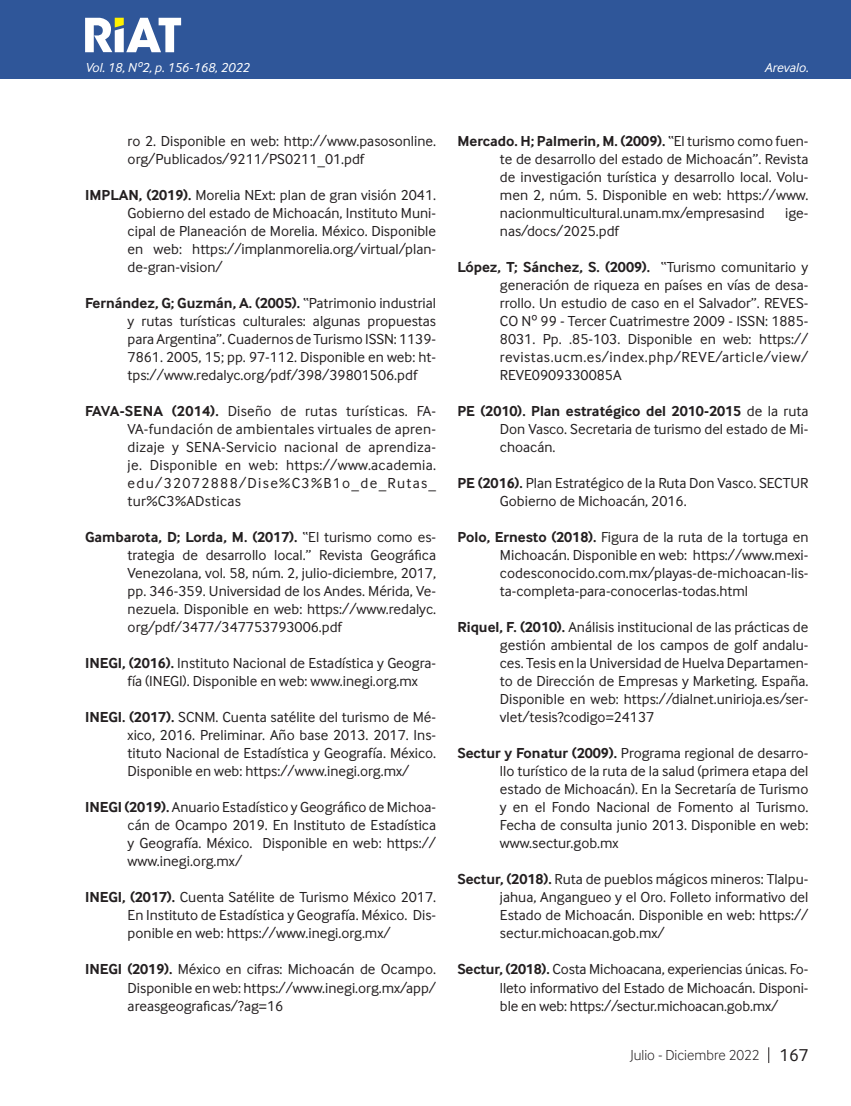
<style>
.page{position:relative;width:851px;height:1106px;background:#fff}
.page>*{position:absolute;margin:0;border:0;box-sizing:border-box;transform-origin:0 0}
.Cuerpo_de_Texto{font:15px/18px "Inter Face";color:#231f20;text-align:justify}
.t1{font:300 15px "Inter Face";color:#231f20}
.Cuño_de_pagina{font:italic 13.5px "Inter Face";color:#fff}
.s1{font-weight:700}
.s2{font-weight:400;font-size:18px}
</style>
<div class="page">
<div style="left:0;top:0;width:850px;height:79px;background:#2f5699"></div>
<svg style="left:768px;top:1047px;width:1px;height:16px"></svg>
<svg style="left:85px;top:18px;width:96px;height:34px"></svg>
<p class="Cuño_de_pagina" style="left:85px;top:59px;width:166px">Vol. 18, Nº2, p. 156-168, 2022</p>
<p class="Cuño_de_pagina" style="left:764px;top:59px;width:45px">Arevalo.</p>
<p class="Cuerpo_de_Texto" style="left:128px;top:132px;width:310px">ro 2. Disponible en web: http://www.pasosonline. org/Publicados/9211/PS0211_01.pdf</p>
<p class="Cuerpo_de_Texto" style="left:128px;top:186px;width:310px;text-indent:-43px"><span class="s1">IMPLAN, (2019).</span> Morelia NExt: plan de gran visión 2041.<br>Gobierno del estado de Michoacán, Instituto Muni&shy;cipal de Planeación de Morelia. México. Disponible en web: https://implanmorelia.org/virtual/plan&shy;de-gran-vision/</p>
<p class="Cuerpo_de_Texto" style="left:128px;top:294px;width:310px;text-indent:-43px"><span class="s1">Fernández, G; Guzmán, A. (2005).</span> “Patrimonio industrial y rutas turísticas culturales: algunas propuestas para Argentina”. Cuadernos de Turismo ISSN: 1139- 7861. 2005, 15; pp. 97-112. Disponible en web: ht&shy;tps://www.redalyc.org/pdf/398/39801506.pdf</p>
<p class="Cuerpo_de_Texto" style="left:128px;top:402px;width:310px;text-indent:-43px"><span class="s1">FAVA-SENA (2014).</span> Diseño de rutas turísticas. FA-VA-fundación de ambientales virtuales de apren&shy;dizaje y SENA-Servicio nacional de aprendiza&shy;je. Disponible en web: https://www.academia. edu/32072888/Dise%C3%B1o_de_Rutas_ tur%C3%ADsticas</p>
<p class="Cuerpo_de_Texto" style="left:128px;top:528px;width:310px;text-indent:-43px"><span class="s1">Gambarota, D; Lorda, M. (2017).</span> “El turismo como es&shy;trategia de desarrollo local.” Revista Geográfica Venezolana, vol. 58, núm. 2, julio-diciembre, 2017, pp. 346-359. Universidad de los Andes. Mérida, Ve&shy;nezuela. Disponible en web: https://www.redalyc. org/pdf/3477/347753793006.pdf</p>
<p class="Cuerpo_de_Texto" style="left:128px;top:654px;width:310px;text-indent:-43px"><span class="s1">INEGI, (2016).</span> Instituto Nacional de Estadística y Geogra&shy;fía (INEGI). Disponible en web: www.inegi.org.mx</p>
<p class="Cuerpo_de_Texto" style="left:128px;top:708px;width:310px;text-indent:-43px"><span class="s1">INEGI. (2017).</span> SCNM. Cuenta satélite del turismo de Mé&shy;xico, 2016. Preliminar. Año base 2013. 2017. Ins&shy;tituto Nacional de Estadística y Geografía. México.<br>Disponible en web: https://www.inegi.org.mx/</p>
<p class="Cuerpo_de_Texto" style="left:128px;top:798px;width:310px;text-indent:-43px"><span class="s1">INEGI (2019).</span> Anuario Estadístico y Geográfico de Michoa&shy;cán de Ocampo 2019. En Instituto de Estadística y Geografía. México. Disponible en web: https:// www.inegi.org.mx/</p>
<p class="Cuerpo_de_Texto" style="left:128px;top:888px;width:310px;text-indent:-43px"><span class="s1">INEGI, (2017).</span> Cuenta Satélite de Turismo México 2017.<br>En Instituto de Estadística y Geografía. México. Dis&shy;ponible en web: https://www.inegi.org.mx/</p>
<p class="Cuerpo_de_Texto" style="left:128px;top:960px;width:310px;text-indent:-43px"><span class="s1">INEGI (2019).</span> México en cifras: Michoacán de Ocampo.<br>Disponible en web: https://www.inegi.org.mx/app/ areasgeograficas/?ag=16</p>
<p class="Cuerpo_de_Texto" style="left:500px;top:132px;width:310px;text-indent:-43px"><span class="s1">Mercado. H; Palmerin, M. (2009).</span> “El turismo como fuen&shy;te de desarrollo del estado de Michoacán”. Revista de investigación turística y desarrollo local. Volu&shy;men 2, núm. 5. Disponible en web: https://www. nacionmulticultural.unam.mx/empresasind</p>
<p class="Cuerpo_de_Texto" style="left:785px;top:204px;width:25px">ige-</p>
<p class="Cuerpo_de_Texto" style="left:500px;top:222px;width:120px">nas/docs/2025.pdf</p>
<p class="Cuerpo_de_Texto" style="left:500px;top:258px;width:310px;text-indent:-43px"><span class="s1">López, T; Sánchez, S. (2009).</span> “Turismo comunitario y generación de riqueza en países en vías de desa&shy;rrollo. Un estudio de caso en el Salvador”. REVES-CO Nº 99 - Tercer Cuatrimestre 2009 - ISSN: 1885- 8031. Pp. .85-103. Disponible en web: https:// revistas.ucm.es/index.php/REVE/article/view/ REVE0909330085A</p>
<p class="Cuerpo_de_Texto" style="left:500px;top:402px;width:310px;text-indent:-43px"><span class="s1">PE (2010). Plan estratégico del 2010-2015</span> de la ruta Don Vasco. Secretaria de turismo del estado de Mi&shy;choacán.</p>
<p class="Cuerpo_de_Texto" style="left:500px;top:474px;width:310px;text-indent:-43px"><span class="s1">PE (2016).</span> Plan Estratégico de la Ruta Don Vasco. SECTUR<br>Gobierno de Michoacán, 2016.</p>
<p class="Cuerpo_de_Texto" style="left:500px;top:528px;width:310px;text-indent:-43px"><span class="s1">Polo, Ernesto (2018).</span> Figura de la ruta de la tortuga en Michoacán. Disponible en web: https://www.mexi&shy;codesconocido.com.mx/playas-de-michoacan-lis&shy;ta-completa-para-conocerlas-todas.html</p>
<p class="Cuerpo_de_Texto" style="left:500px;top:618px;width:310px;text-indent:-43px"><span class="s1">Riquel, F. (2010).</span> Análisis institucional de las prácticas de gestión ambiental de los campos de golf andalu&shy;ces. Tesis en la Universidad de Huelva Departamen&shy;to de Dirección de Empresas y Marketing. España.<br>Disponible en web: https://dialnet.unirioja.es/ser&shy;vlet/tesis?codigo=24137</p>
<p class="Cuerpo_de_Texto" style="left:500px;top:744px;width:310px;text-indent:-43px"><span class="s1">Sectur y Fonatur (2009).</span> Programa regional de desarro&shy;llo turístico de la ruta de la salud (primera etapa del estado de Michoacán). En la Secretaría de Turismo y en el Fondo Nacional de Fomento al Turismo.<br>Fecha de consulta junio 2013. Disponible en web: www.sectur.gob.mx</p>
<p class="Cuerpo_de_Texto" style="left:500px;top:870px;width:310px;text-indent:-43px"><span class="s1">Sectur, (2018).</span> Ruta de pueblos mágicos mineros: Tlalpu&shy;jahua, Angangueo y el Oro. Folleto informativo del Estado de Michoacán. Disponible en web: https:// sectur.michoacan.gob.mx/</p>
<p class="Cuerpo_de_Texto" style="left:500px;top:960px;width:310px;text-indent:-43px"><span class="s1">Sectur, (2018).</span> Costa Michoacana, experiencias únicas. Fo&shy;lleto informativo del Estado de Michoacán. Disponi&shy;ble en web: https://sectur.michoacan.gob.mx/</p>
<p class="t1" style="left:630px;top:1046px;width:180px">Julio - Diciembre 2022 <span class="s2">167</span></p>
</div>
